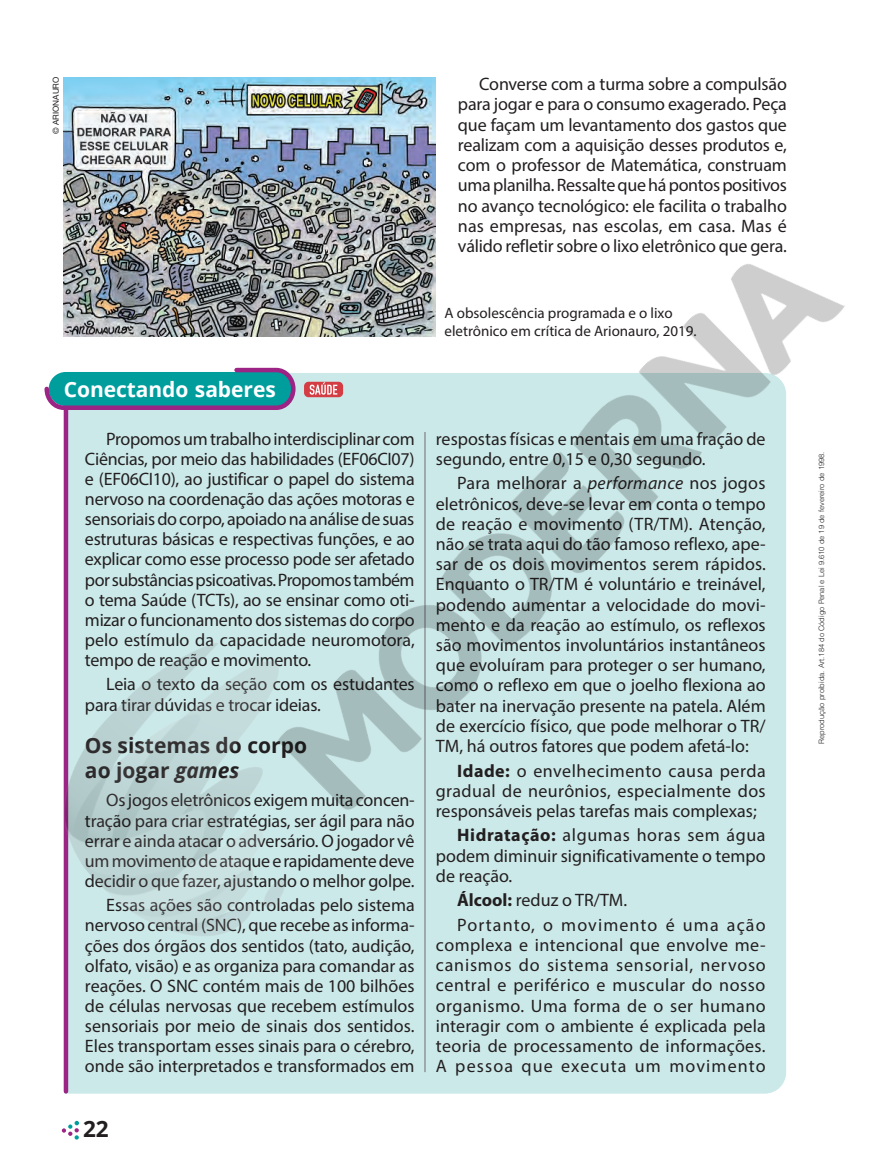
<style>
.page{position:relative;width:872px;height:1170px;background:#fff}
.page>*{position:absolute;margin:0;border:0;box-sizing:border-box;transform-origin:0 0}
.t1{font:700 22.5px "Open Sans";color:#231f20}
.t2{font:700 21px/25px "Open Sans";color:#231f20}
.t3{font:700 21px "Open Sans";letter-spacing:-.005em;color:#fff}
.t4{font:18px/20.2px "Myriad Pro";color:#231f20;text-align:justify}
.t5{font:18px/24.5px "Myriad Pro";letter-spacing:.06em;color:#231f20}
.t6{font:15px/18px "Myriad Pro";color:#231f20}
.t7{font:8.25px "Helvetica Neue LT Std";color:#231f20}
.t8{font:300 7.5px "Helvetica LT Std";color:#231f20}
.s1{font-style:italic}
.s2{font-weight:700}
</style>
<div class="page">
<svg style="left:62px;top:1120px;width:17px;height:19px"></svg>
<div style="left:65px;top:985px;width:721px;height:108px;background:#cce9e9"></div>
<hr style="left:64px;top:389px;width:4px;height:702px;background:#9b2484">
<img style="left:63px;top:77px;width:373px;height:58px">
<hr style="left:424px;top:432px;width:1px;height:639px;background:#6c6d70">
<img style="left:44px;top:135px;width:801px;height:850px">
<p class="t7" style="left:51px;top:134px;width:59px;rotate:-90deg">© ARIONAURO</p>
<p class="t3" style="left:64px;top:374px;width:213px">Conectando saberes</p>
<p class="t4" style="left:85px;top:428px;width:331px;text-indent:21px">Propomos um trabalho interdisciplinar com Ciências, por meio das habilidades (EF06CI07) e (EF06CI10), ao justificar o papel do sistema nervoso na coordenação das ações motoras e sensoriais do corpo, apoiado na análise de suas estruturas básicas e respectivas funções, e ao explicar como esse processo pode ser afetado por substâncias psicoativas. Propomos também o tema Saúde (TCTs), ao se ensinar como oti&shy;mizar o funcionamento dos sistemas do corpo pelo estímulo da capacidade neuromotora, tempo de reação e movimento.</p>
<p class="t4" style="left:85px;top:674px;width:331px;text-indent:21px">Leia o texto da seção com os estudantes para tirar dúvidas e trocar ideias.</p>
<p class="t2" style="left:85px;top:732px;width:223px">Os sistemas do corpo ao jogar <span class="s1">games</span></p>
<p class="t4" style="left:85px;top:790px;width:331px;text-indent:21px">Os jogos eletrônicos exigem muita concen&shy;tração para criar estratégias, ser ágil para não errar e ainda atacar o adversário. O jogador vê um movimento de ataque e rapidamente deve decidir o que fazer, ajustando o melhor golpe.</p>
<p class="t4" style="left:85px;top:894px;width:331px;text-indent:21px">Essas ações são controladas pelo sistema nervoso central (SNC), que recebe as informa&shy;ções dos órgãos dos sentidos (tato, audição, olfato, visão) e as organiza para comandar as reações. O SNC contém mais de 100 bilhões de células nervosas que recebem estímulos sensoriais por meio de sinais dos sentidos.<br>Eles transportam esses sinais para o cérebro, onde são interpretados e transformados em</p>
<p class="t1" style="left:83px;top:1113px;width:27px">22</p>
<p class="t4" style="left:458px;top:74px;width:330px;text-indent:21px">Converse com a turma sobre a compulsão para jogar e para o consumo exagerado. Peça que façam um levantamento dos gastos que realizam com a aquisição desses produtos e, com o professor de Matemática, construam uma planilha. Ressalte que há pontos positivos no avanço tecnológico: ele facilita o trabalho nas empresas, nas escolas, em casa. Mas é válido refletir sobre o lixo eletrônico que gera.</p>
<p class="t6" style="left:444px;top:304px;width:254px">A obsolescência programada e o lixo eletrônico em crítica de Arionauro, 2019.</p>
<p class="t4" style="left:436px;top:428px;width:331px">respostas físicas e mentais em uma fração de segundo, entre 0,15 e 0,30 segundo.</p>
<p class="t4" style="left:436px;top:473px;width:331px;text-indent:21px">Para melhorar a <span class="s1">performance</span> nos jogos eletrônicos, deve-se levar em conta o tempo de reação e movimento (TR/TM). Atenção, não se trata aqui do tão famoso reflexo, ape&shy;sar de os dois movimentos serem rápidos.<br>Enquanto o TR/TM é voluntário e treinável, podendo aumentar a velocidade do movi&shy;mento e da reação ao estímulo, os reflexos são movimentos involuntários instantâneos que evoluíram para proteger o ser humano, como o reflexo em que o joelho flexiona ao bater na inervação presente na patela. Além de exercício físico, que pode melhorar o TR/ TM, há outros fatores que podem afetá-lo:</p>
<p class="t4" style="left:436px;top:760px;width:331px;text-indent:21px"><span class="s2">Idade:</span> o envelhecimento causa perda gradual de neurônios, especialmente dos responsáveis pelas tarefas mais complexas;</p>
<p class="t4" style="left:436px;top:824px;width:331px;text-indent:21px"><span class="s2">Hidratação:</span> algumas horas sem água podem diminuir significativamente o tempo de reação.</p>
<p class="t5" style="left:457px;top:887px;width:310px"><span class="s2">Álcool:</span> reduz o TR/TM.<br>Portanto, o movimento é uma ação</p>
<p class="t4" style="left:436px;top:934px;width:331px">complexa e intencional que envolve me&shy;canismos do sistema sensorial, nervoso central e periférico e muscular do nosso organismo. Uma forma de o ser humano interagir com o ambiente é explicada pela teoria de processamento de informações.<br>A pessoa que executa um movimento</p>
<p class="t8" style="left:817px;top:744px;width:294px;rotate:-90deg">Reprodução proibida. Art.184 do Código Penal e Lei 9.610 de 19 de fevereiro de 1998.</p>
</div>
